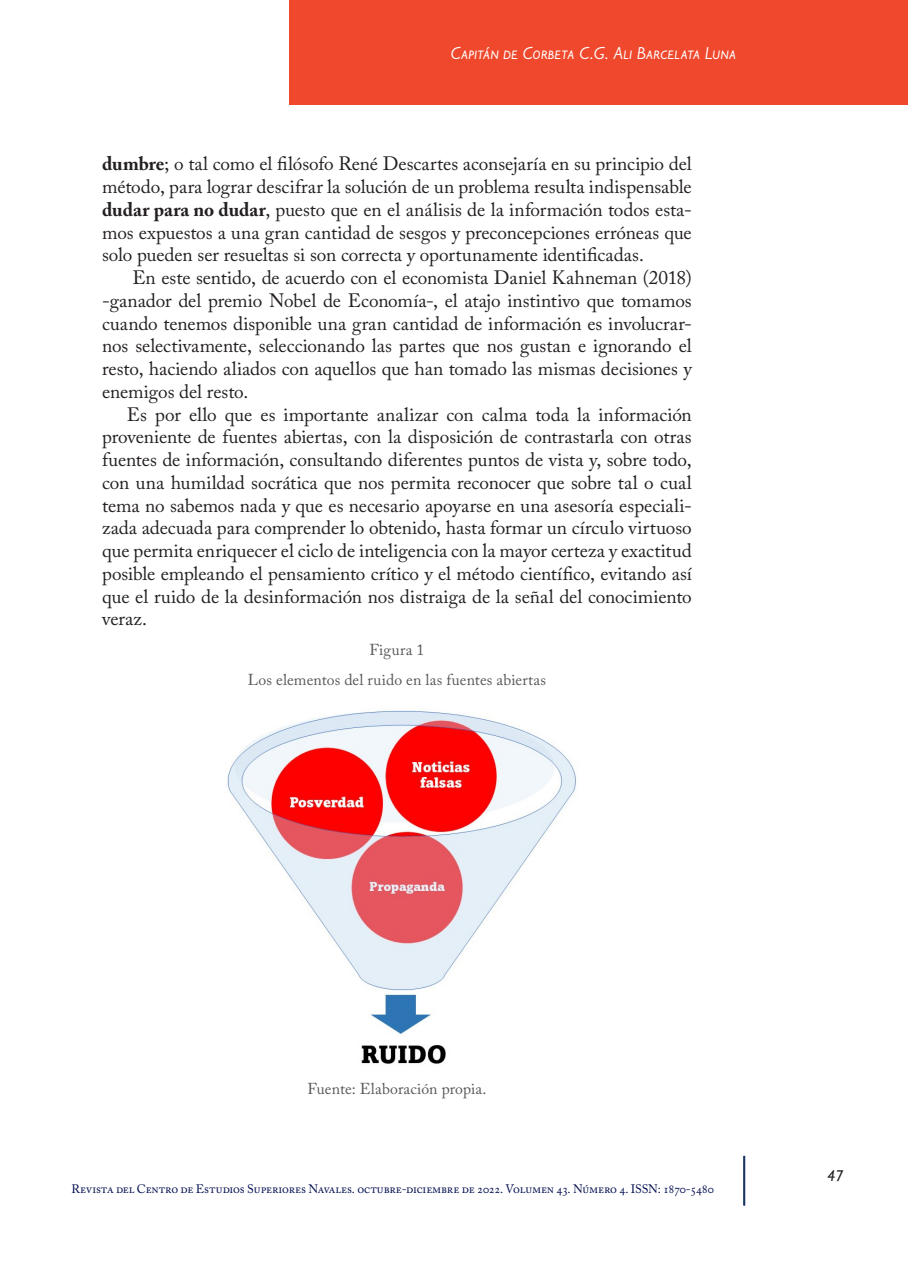
<style>
.page{position:relative;width:908px;height:1270px;background:#fff}
.page>*{position:absolute;margin:0;border:0;box-sizing:border-box;transform-origin:0 0}
._05_Normal{font:19.25px/22.8px "Adobe Caslon Pro";letter-spacing:-.005em;color:#231f20;text-align:justify}
.t1{font:italic 17.5px "Gill Sans";letter-spacing:.015em;color:#fff}
._11_Pie_de_foto{font:15.75px "Adobe Caslon Pro";letter-spacing:.005em;color:#57585a}
.t2{font:italic 500 15.75px "Gill Sans";color:#231f20}
.t3{font:12.25px "Adobe Caslon Pro";letter-spacing:-.015em;color:#030e4f}
.s1{font-weight:700}
.s2{font-family:"Aller";font-weight:400;font-style:normal;color:#fff}
</style>
<div class="page">
<hr style="left:743px;top:1156px;width:2px;height:49px;background:#183463">
<div style="left:290px;top:0;width:618px;height:104px;background:#ef482c"></div>
<img style="left:227px;top:710px;width:350px;height:354px">
<p class="t1" style="left:451px;top:43px;width:287px">Capitán de Corbeta C.G. Ali Barcelata Luna</p>
<p class="_05_Normal" style="left:102px;top:152px;width:591px"><span class="s1">dumbre</span>; o tal como el filósofo René Descartes aconsejaría en su principio del método, para lograr descifrar la solución de un problema resulta indispensable <span class="s1">dudar para no dudar</span>, puesto que en el análisis de la información todos esta&shy;mos expuestos a una gran cantidad de sesgos y preconcepciones erróneas que solo pueden ser resueltas si son correcta y oportunamente identificadas.</p>
<p class="_05_Normal" style="left:102px;top:266px;width:591px;text-indent:30px">En este sentido, de acuerdo con el economista Daniel Kahneman (2018) -ganador del premio Nobel de Economía-, el atajo instintivo que tomamos cuando tenemos disponible una gran cantidad de información es involucrar&shy;nos selectivamente, seleccionando las partes que nos gustan e ignorando el resto, haciendo aliados con aquellos que han tomado las mismas decisiones y enemigos del resto.</p>
<p class="_05_Normal" style="left:102px;top:403px;width:591px;text-indent:25px">Es por ello que es importante analizar con calma toda la información proveniente de fuentes abiertas, con la disposición de contrastarla con otras fuentes de información, consultando diferentes puntos de vista y, sobre todo, con una humildad socrática que nos permita reconocer que sobre tal o cual tema no sabemos nada y que es necesario apoyarse en una asesoría especiali&shy;zada adecuada para comprender lo obtenido, hasta formar un círculo virtuoso que permita enriquecer el ciclo de inteligencia con la mayor certeza y exactitud posible empleando el pensamiento crítico y el método científico, evitando así que el ruido de la desinformación nos distraiga de la señal del conocimiento veraz.</p>
<p class="_11_Pie_de_foto" style="left:369px;top:640px;width:57px">Figura 1</p>
<p class="_11_Pie_de_foto" style="left:248px;top:670px;width:300px">Los elementos del ruido en las fuentes abiertas</p>
<p class="_11_Pie_de_foto" style="left:307px;top:1080px;width:181px">Fuente: Elaboración propia.</p>
<p class="t3" style="left:72px;top:1182px;width:644px">Revista del Centro de Estudios Superiores Navales. octubre-diciembre de 2022. Volumen 43. Número 4. ISSN: 1870-5480</p>
<p class="t2" style="left:825px;top:1166px;width:20px"><span class="s2">4</span>4 7</p>
</div>
